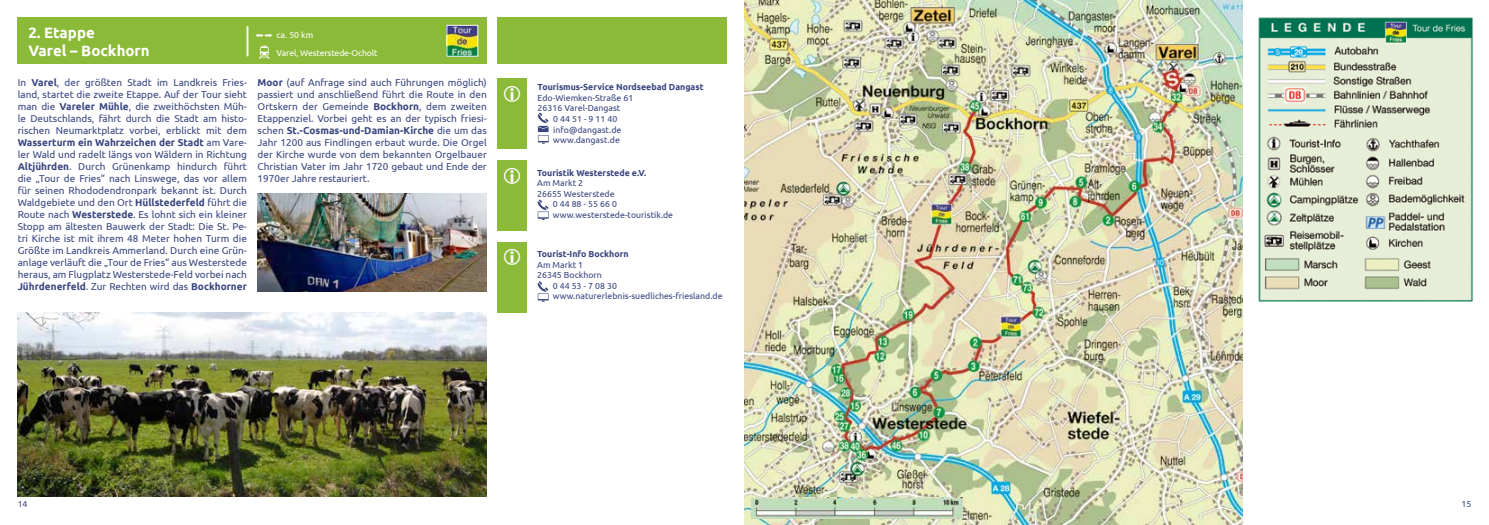
<style>
.page{position:relative;width:1489px;height:525px;background:#fff}
.page>*{position:absolute;margin:0;border:0;box-sizing:border-box;transform-origin:0 0}
.t1{font:700 15px/18px "Ubuntu";color:#fff}
.t2{font:10px/12px "Ubuntu";color:#39457f;text-align:justify}
.t3{font:8.75px "Ubuntu";color:#39457f}
.t4{font:700 8.75px "Ubuntu";color:#39457f}
.t5{font:8.75px/17.5px "Ubuntu";letter-spacing:-.02em;color:#fff}
.s1{font-weight:700}
</style>
<div class="page">
<div style="left:18px;top:18px;width:469px;height:46px;background:#8bb938"></div>
<img style="left:448px;top:27px;width:28px;height:28px">
<div style="left:446px;top:25px;width:32px;height:32px;border:1px solid #fff"></div>
<hr style="left:246px;top:26px;width:2px;height:30px;background:#fff">
<div style="left:497px;top:18px;width:229px;height:46px;background:#8bb938"></div>
<div style="left:497px;top:160px;width:29px;height:71px;background:#8bb938"></div>
<div style="left:497px;top:78px;width:29px;height:71px;background:#8bb938"></div>
<div style="left:497px;top:241px;width:29px;height:71px;background:#8bb938"></div>
<svg style="left:537px;top:199px;width:11px;height:21px"></svg>
<svg style="left:537px;top:281px;width:11px;height:20px"></svg>
<img style="left:17px;top:313px;width:470px;height:183px">
<img style="left:257px;top:193px;width:230px;height:98px">
<svg style="left:259px;top:46px;width:10px;height:13px"></svg>
<img style="left:744px;top:0;width:497px;height:524px">
<img style="left:1258px;top:17px;width:215px;height:284px">
<img style="left:751px;top:497px;width:211px;height:21px">
<svg style="left:538px;top:112px;width:11px;height:32px"></svg>
<h1 class="t1" style="left:28px;top:23px;width:123px">2. Etappe<br>Varel – Bockhorn</h1>
<p class="t5" style="left:276px;top:26px;width:102px">ca. 50 km<br>Varel, Westerstede-Ocholt</p>
<p class="t2" style="left:18px;top:76px;width:231px">In <span class="s1">Varel</span>, der größten Stadt im Landkreis Fries&shy;land, startet die zweite Etappe. Auf der Tour sieht man die <span class="s1">Vareler Mühle</span>, die zweithöchsten Müh&shy;le Deutschlands, fährt durch die Stadt am histo&shy;rischen Neumarktplatz vorbei, erblickt mit dem <span class="s1">Wasserturm ein Wahrzeichen der Stadt</span> am Vare&shy;ler Wald und radelt längs von Wäldern in Richtung <span class="s1">Altjührden</span>. Durch Grünenkamp hindurch führt die „Tour de Fries“ nach Linswege, das vor allem für seinen Rhododendronpark bekannt ist. Durch Waldgebiete und den Ort <span class="s1">Hüllstederfeld</span> führt die Route nach <span class="s1">Westerstede</span>. Es lohnt sich ein kleiner Stopp am ältesten Bauwerk der Stadt: Die St. Pe&shy;tri Kirche ist mit ihrem 48 Meter hohen Turm die Größte im Landkreis Ammerland. Durch eine Grün&shy;anlage verläuft die „Tour de Fries“ aus Westerstede heraus, am Flugplatz Westerstede-Feld vorbei nach <span class="s1">Jührdenerfeld</span>. Zur Rechten wird das <span class="s1">Bockhorner</span></p>
<p class="t2" style="left:257px;top:76px;width:231px"><span class="s1">Moor</span> (auf Anfrage sind auch Führungen möglich) passiert und anschließend führt die Route in den Ortskern der Gemeinde <span class="s1">Bockhorn</span>, dem zweiten Etappenziel. Vorbei geht es an der typisch friesi&shy;schen <span class="s1">St.-Cosmas-und-Damian-Kirche</span> die um das Jahr 1200 aus Findlingen erbaut wurde. Die Orgel der Kirche wurde von dem bekannten Orgelbauer Christian Vater im Jahr 1720 gebaut und Ende der 1970er Jahre restauriert.</p>
<p class="t4" style="left:537px;top:82px;width:167px">Tourismus-Service Nordseebad Dangast</p>
<p class="t3" style="left:537px;top:92px;width:97px">Edo-Wiemken-Straße 61</p>
<p class="t3" style="left:537px;top:103px;width:84px">26316 Varel-Dangast</p>
<p class="t3" style="left:553px;top:113px;width:66px">0 44 51 - 9 11 40</p>
<p class="t3" style="left:553px;top:124px;width:70px">info@dangast.de</p>
<p class="t3" style="left:553px;top:134px;width:68px">www.dangast.de</p>
<p class="t4" style="left:537px;top:167px;width:110px">Touristik Westerstede e.V.</p>
<p class="t3" style="left:537px;top:178px;width:47px">Am Markt 2</p>
<p class="t3" style="left:537px;top:188px;width:79px">26655 Westerstede</p>
<p class="t3" style="left:553px;top:199px;width:66px">0 44 88 - 55 66 0</p>
<p class="t3" style="left:553px;top:209px;width:122px">www.westerstede-touristik.de</p>
<p class="t4" style="left:537px;top:249px;width:93px">Tourist-Info Bockhorn</p>
<p class="t3" style="left:537px;top:259px;width:47px">Am Markt 1</p>
<p class="t3" style="left:537px;top:270px;width:66px">26345 Bockhorn</p>
<p class="t3" style="left:553px;top:280px;width:66px">0 44 53 - 7 08 30</p>
<p class="t3" style="left:553px;top:291px;width:171px">www.naturerlebnis-suedliches-friesland.de</p>
<p class="t3" style="left:18px;top:498px;width:11px">14</p>
<p class="t3" style="left:1461px;top:498px;width:11px">15</p>
</div>
